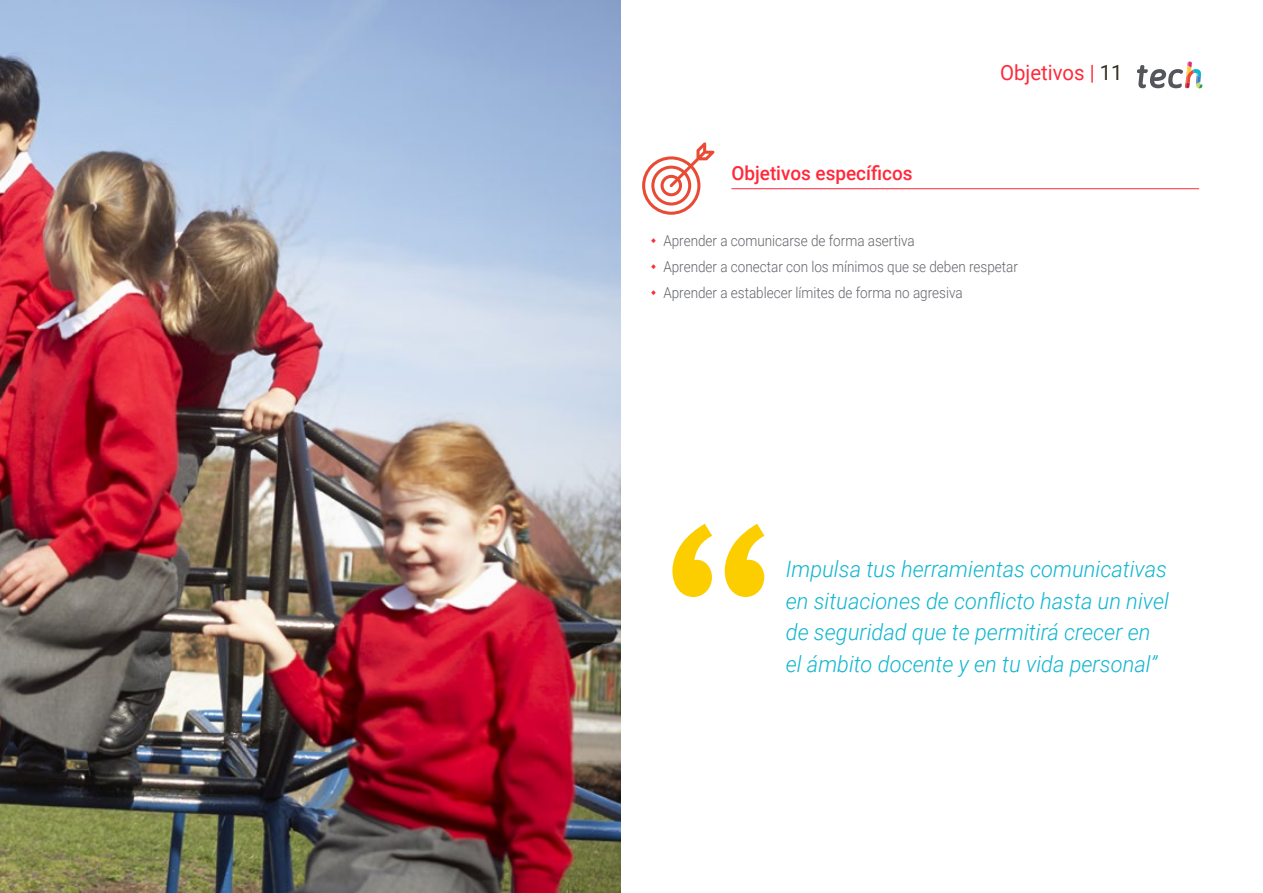
<style>
.page{position:relative;width:1263px;height:893px;background:#fff}
.page>*{position:absolute;margin:0;border:0;box-sizing:border-box;transform-origin:0 0}
.t1{font:italic 300 22.5px/31.5px "Roboto";color:#0fb6cf}
.t2{font:21px "Roboto";color:#ff293a}
.t3{font:500 19.5px "Roboto";color:#ff293a}
.t4{font:300 15px/26px "Roboto";color:#61646a;scale:.9 1}
.s1{color:#312e20}
</style>
<div class="page">
<hr style="left:731px;top:188px;width:468px;height:1px;background:#ff293a">
<svg style="left:642px;top:142px;width:72px;height:73px"></svg>
<img style="left:0;top:0;width:621px;height:893px">
<svg style="left:672px;top:524px;width:92px;height:73px"></svg>
<svg style="left:1137px;top:62px;width:65px;height:27px"></svg>
<p class="t3" style="left:731px;top:160px;width:183px">Objetivos específicos</p>
<p class="t2" style="left:1000px;top:57px;width:124px">Objetivos | <span class="s1">11</span></p>
<p class="t4" style="left:663px;top:227px;width:395px">Aprender a comunicarse de forma asertiva<br>Aprender a conectar con los mínimos que se deben respetar<br>Aprender a establecer límites de forma no agresiva</p>
<p class="t1" style="left:786px;top:553px;width:385px">Impulsa tus herramientas comunicativas en situaciones de conflicto hasta un nivel de seguridad que te permitirá crecer en el ámbito docente y en tu vida personal”</p>
</div>
